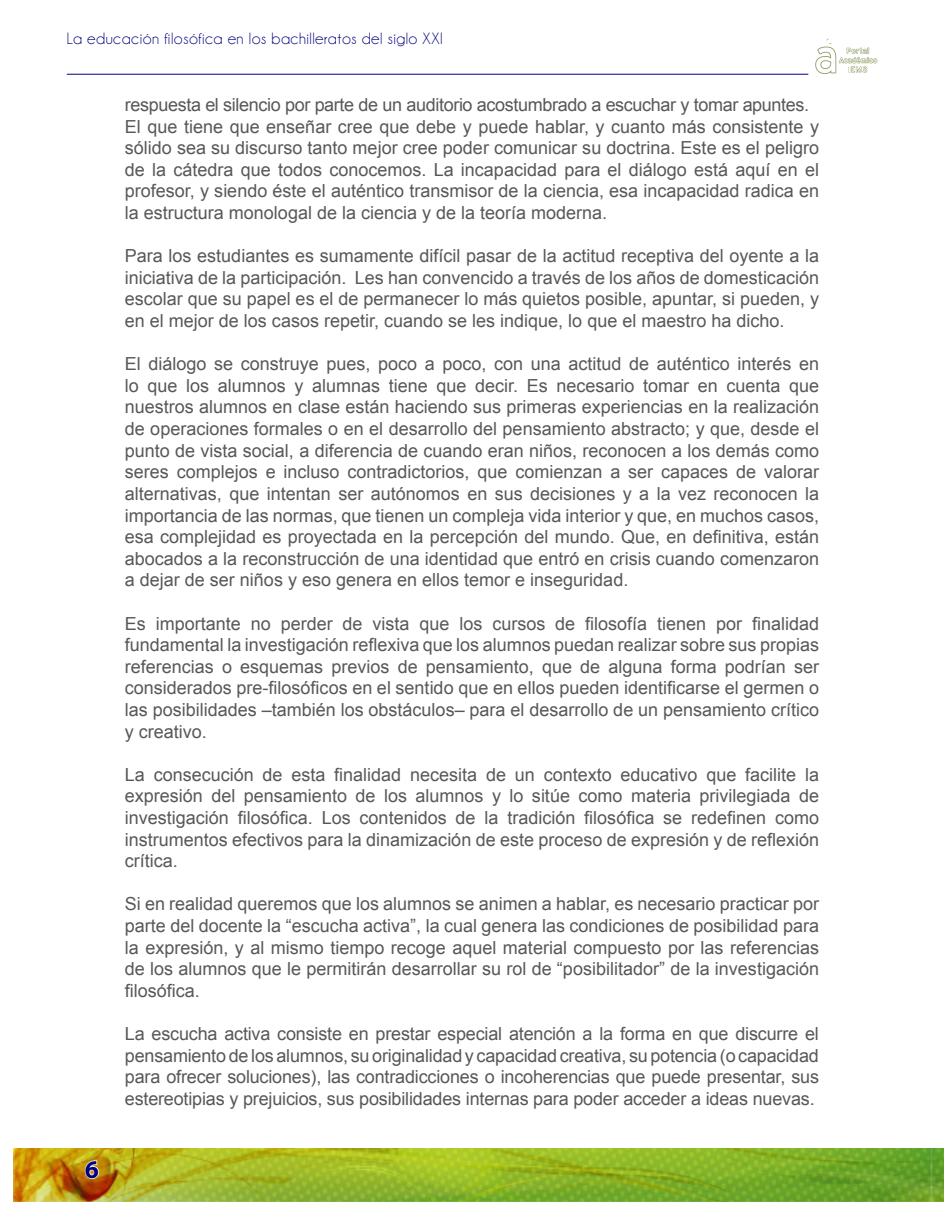
<style>
.page{position:relative;width:944px;height:1214px;background:#fff}
.page>*{position:absolute;margin:0;border:0;box-sizing:border-box;transform-origin:0 0}
.t1{font:700 25.5px "Myriad Pro";color:#000080}
.Texto_General{font:18px/21.6px "Arial";color:#57585a;text-align:justify}
.Texto_General-2{font:18px "Arial";letter-spacing:-.02em;color:#57585a}
.t2{font:16.5px "Champagne&Limousines";letter-spacing:.03em;color:#000080}
</style>
<div class="page">
<img style="left:13px;top:1148px;width:931px;height:53px">
<svg style="left:84px;top:1159px;width:16px;height:20px"></svg>
<svg style="left:815px;top:38px;width:62px;height:36px"></svg>
<hr style="left:67px;top:74px;width:741px;height:1px;background:#000080">
<p class="t2" style="left:67px;top:29px;width:377px">La educación filosófica en los bachilleratos del siglo XXI</p>
<h1 class="t1" style="left:85px;top:1152px;width:16px">6</h1>
<p class="Texto_General-2" style="left:125px;top:93px;width:686px">respuesta el silencio por parte de un auditorio acostumbrado a escuchar y tomar apuntes.</p>
<p class="Texto_General" style="left:125px;top:116px;width:695px">El que tiene que enseñar cree que debe y puede hablar, y cuanto más consistente y sólido sea su discurso tanto mejor cree poder comunicar su doctrina. Este es el peligro de la cátedra que todos conocemos. La incapacidad para el diálogo está aquí en el profesor, y siendo éste el auténtico transmisor de la ciencia, esa incapacidad radica en la estructura monologal de la ciencia y de la teoría moderna.</p>
<p class="Texto_General" style="left:125px;top:245px;width:695px">Para los estudiantes es sumamente difícil pasar de la actitud receptiva del oyente a la iniciativa de la participación. Les han convencido a través de los años de domesticación escolar que su papel es el de permanecer lo más quietos posible, apuntar, si pueden, y en el mejor de los casos repetir, cuando se les indique, lo que el maestro ha dicho.</p>
<p class="Texto_General" style="left:125px;top:353px;width:695px">El diálogo se construye pues, poco a poco, con una actitud de auténtico interés en lo que los alumnos y alumnas tiene que decir. Es necesario tomar en cuenta que nuestros alumnos en clase están haciendo sus primeras experiencias en la realización de operaciones formales o en el desarrollo del pensamiento abstracto; y que, desde el punto de vista social, a diferencia de cuando eran niños, reconocen a los demás como seres complejos e incluso contradictorios, que comienzan a ser capaces de valorar alternativas, que intentan ser autónomos en sus decisiones y a la vez reconocen la importancia de las normas, que tienen un compleja vida interior y que, en muchos casos, esa complejidad es proyectada en la percepción del mundo. Que, en definitiva, están abocados a la reconstrucción de una identidad que entró en crisis cuando comenzaron a dejar de ser niños y eso genera en ellos temor e inseguridad.</p>
<p class="Texto_General" style="left:125px;top:612px;width:695px">Es importante no perder de vista que los cursos de filosofía tienen por finalidad fundamental la investigación reflexiva que los alumnos puedan realizar sobre sus propias referencias o esquemas previos de pensamiento, que de alguna forma podrían ser considerados pre-filosóficos en el sentido que en ellos pueden identificarse el germen o las posibilidades –también los obstáculos– para el desarrollo de un pensamiento crítico y creativo.</p>
<p class="Texto_General" style="left:125px;top:764px;width:695px">La consecución de esta finalidad necesita de un contexto educativo que facilite la expresión del pensamiento de los alumnos y lo sitúe como materia privilegiada de investigación filosófica. Los contenidos de la tradición filosófica se redefinen como instrumentos efectivos para la dinamización de este proceso de expresión y de reflexión crítica.</p>
<p class="Texto_General" style="left:125px;top:893px;width:695px">Si en realidad queremos que los alumnos se animen a hablar, es necesario practicar por parte del docente la “escucha activa”, la cual genera las condiciones de posibilidad para la expresión, y al mismo tiempo recoge aquel material compuesto por las referencias de los alumnos que le permitirán desarrollar su rol de “posibilitador” de la investigación filosófica.</p>
<p class="Texto_General" style="left:125px;top:1023px;width:695px">La escucha activa consiste en prestar especial atención a la forma en que discurre el pensamiento de los alumnos, su originalidad y capacidad creativa, su potencia (o capacidad para ofrecer soluciones), las contradicciones o incoherencias que puede presentar, sus estereotipias y prejuicios, sus posibilidades internas para poder acceder a ideas nuevas.</p>
</div>
